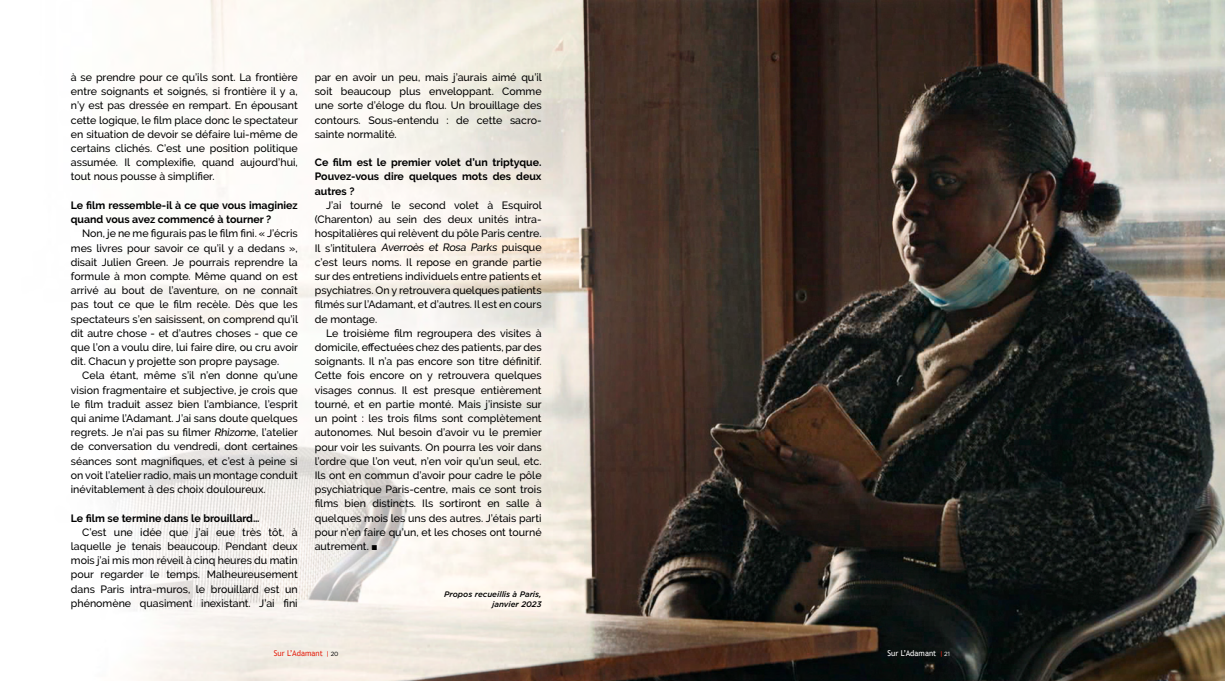
<style>
.page{position:relative;width:1225px;height:681px;background:#fff}
.page>*{position:absolute;margin:0;border:0;box-sizing:border-box;transform-origin:0 0}
.t1{font:500 10.6px/14.2px "Raleway";color:#000;text-align:justify}
.t2{font:700 10.6px/14.2px "Raleway";color:#000}
.t3{font:italic 500 8px/10px "Gotham";color:#000;text-align:right}
.t4{font:8px "Trebuchet MS";color:#e42313;scale:.96 1}
.t5{font:8px "Trebuchet MS";color:#fff;scale:.96 1}
.s1{font-family:"Gotham";font-weight:500;font-size:6px}
.s2{font-family:"Gotham";font-size:6px;color:#000}
.s3{font-family:"Gotham";font-weight:500;font-size:6px;color:#e42313}
.s4{font-family:"Gotham";font-size:6px}
</style>
<div class="page">
<img style="left:113px;top:0;width:1112px;height:680px">
<p class="t1" style="left:71px;top:70px;width:229px">à se prendre pour ce qu’ils sont. La frontière entre soignants et soignés, si frontière il y a, n’y est pas dressée en rempart. En épousant cette logique, le film place donc le spectateur en situation de devoir se défaire lui-même de certains clichés. C’est une position politique assumée. Il complexifie, quand aujourd’hui, tout nous pousse à simplifier.</p>
<p class="t2" style="left:71px;top:198px;width:228px">Le film ressemble-il à ce que vous imaginiez quand vous avez commencé à tourner ?</p>
<p class="t1" style="left:71px;top:226px;width:229px;text-indent:11px">Non, je ne me figurais pas le film fini. « J’écris mes livres pour savoir ce qu’il y a dedans », disait Julien Green. Je pourrais reprendre la formule à mon compte. Même quand on est arrivé au bout de l’aventure, on ne connaît pas tout ce que le film recèle. Dès que les spectateurs s’en saisissent, on comprend qu’il dit autre chose - et d’autres choses - que ce que l’on a voulu dire, lui faire dire, ou cru avoir dit. Chacun y projette son propre paysage.</p>
<p class="t1" style="left:71px;top:368px;width:229px;text-indent:11px">Cela étant, même s’il n’en donne qu’une vision fragmentaire et subjective, je crois que le film traduit assez bien l’ambiance, l’esprit qui anime l’Adamant. J’ai sans doute quelques regrets. Je n’ai pas su filmer Rhizome, l’atelier de conversation du vendredi, dont certaines séances sont magnifiques, et c’est à peine si on voit l’atelier radio, mais un montage conduit inévitablement à des choix douloureux.</p>
<p class="t2" style="left:71px;top:510px;width:190px">Le film se termine dans le brouillard…</p>
<p class="t1" style="left:71px;top:524px;width:228px;text-indent:11px">C’est une idée que j’ai eue très tôt, à laquelle je tenais beaucoup. Pendant deux mois j’ai mis mon réveil à cinq heures du matin pour regarder le temps. Malheureusement dans Paris intra-muros, le brouillard est un phénomène quasiment inexistant. J’ai fini</p>
<p class="t1" style="left:315px;top:70px;width:229px">par en avoir un peu, mais j’aurais aimé qu’il soit beaucoup plus enveloppant. Comme une sorte d’éloge du flou. Un brouillage des contours. Sous-entendu : de cette sacro&shy;sainte normalité.</p>
<p class="t2" style="left:315px;top:155px;width:228px;text-align:justify">Ce film est le premier volet d’un triptyque.<br>Pouvez-vous dire quelques mots des deux autres ?</p>
<p class="t1" style="left:315px;top:198px;width:229px;text-indent:11px">J’ai tourné le second volet à Esquirol (Charenton) au sein des deux unités intra&shy;hospitalières qui relèvent du pôle Paris centre.<br>Il s’intitulera Averroès et Rosa Parks puisque c’est leurs noms. Il repose en grande partie sur des entretiens individuels entre patients et psychiatres. On y retrouvera quelques patients filmés sur l’Adamant, et d’autres. Il est en cours de montage.</p>
<p class="t1" style="left:315px;top:326px;width:229px;text-indent:11px">Le troisième film regroupera des visites à domicile, effectuées chez des patients, par des soignants. Il n’a pas encore son titre définitif.<br>Cette fois encore on y retrouvera quelques visages connus. Il est presque entièrement tourné, et en partie monté. Mais j’insiste sur un point : les trois films sont complètement autonomes. Nul besoin d’avoir vu le premier pour voir les suivants. On pourra les voir dans l’ordre que l’on veut, n’en voir qu’un seul, etc.<br>Ils ont en commun d’avoir pour cadre le pôle psychiatrique Paris-centre, mais ce sont trois films bien distincts. Ils sortiront en salle à quelques mois les uns des autres. J’étais parti pour n’en faire qu’un, et les choses ont tourné autrement. ■</p>
<p class="t3" style="left:444px;top:588px;width:99px">Propos recueillis à Paris, janvier 2023</p>
<p class="t4" style="left:274px;top:648px;width:69px">Sur L’Adamant <span class="s1">|</span> <span class="s2">20</span></p>
<p class="t5" style="left:887px;top:648px;width:67px">Sur L’Adamant <span class="s3">|</span> <span class="s4">21</span></p>
</div>
